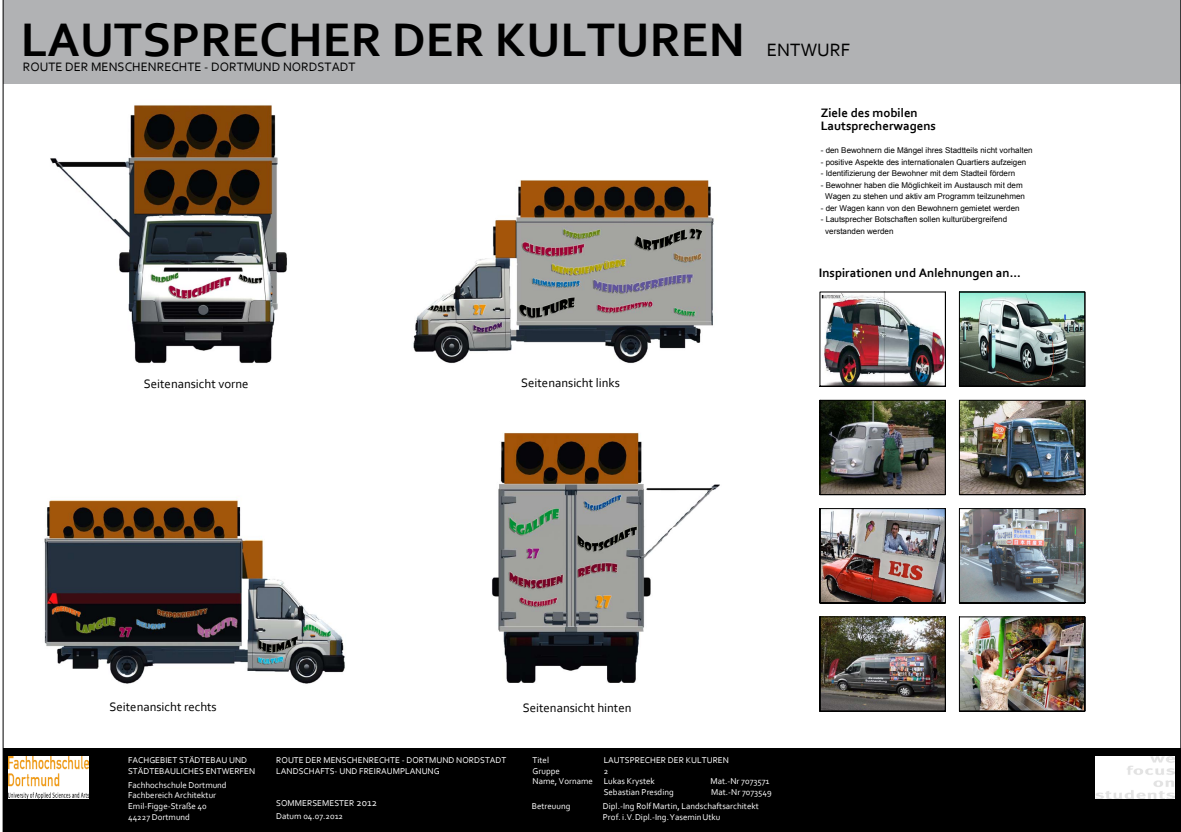
<style>
.page{position:relative;width:1181px;height:832px;background:#fff}
.page>*{position:absolute;margin:0;border:0;box-sizing:border-box;transform-origin:0 0}
.t1{font:700 49.3px "Corbel";color:#000}
.t2{font:18.75px "Corbel";color:#000}
.t3{font:12.8px "Corbel";color:#000}
.t4{font:700 12.8px/13.4px "Corbel";color:#000}
.t5{font:8.85px/10.7px "Corbel";color:#fff}
.t6{font:8px/11.5px "Arial";color:#000;text-align:center}
.s1{font-size:10.35px}
</style>
<div class="page">
<img style="left:50px;top:105px;width:237px;height:258px">
<img style="left:44px;top:500px;width:301px;height:184px">
<img style="left:413px;top:180px;width:301px;height:184px">
<img style="left:492px;top:432px;width:228px;height:251px">
<div style="left:3px;top:0;width:1177px;height:84px;background:#b1b2b4"></div>
<div style="left:3px;top:748px;width:1177px;height:84px;background:#000"></div>
<img style="left:9px;top:756px;width:79px;height:42px">
<img style="left:1095px;top:756px;width:79px;height:42px">
<img style="left:819px;top:495px;width:266px;height:217px">
<img style="left:819px;top:291px;width:266px;height:204px">
<h1 class="t1" style="left:21px;top:9px;width:725px">LAUTSPRECHER DER KULTUREN</h1>
<h3 class="t3" style="left:23px;top:59px;width:334px">ROUTE DER MENSCHENRECHTE - DORTMUND NORDSTADT</h3>
<h2 class="t2" style="left:767px;top:38px;width:85px">ENTWURF</h2>
<h3 class="t4" style="left:820px;top:106px;width:117px">Ziele des mobilen<br>Lautsprecherwagens</h3>
<p class="t6" style="left:821px;top:145px;width:213px">- den Bewohnern die Mängel ihres Stadtteils nicht vorhalten</p>
<p class="t6" style="left:821px;top:156px;width:207px">- positive Aspekte des internationalen Quartiers aufzeigen</p>
<p class="t6" style="left:821px;top:168px;width:196px">- Identifizierung der Bewohner mit dem Stadteil fördern</p>
<p class="t6" style="left:821px;top:179px;width:206px">- Bewohner haben die Möglichkeit im Austausch mit dem<br>Wagen zu stehen und aktiv am Programm teilzunehmen</p>
<p class="t6" style="left:821px;top:202px;width:200px">- der Wagen kann von den Bewohnern gemietet werden</p>
<p class="t6" style="left:825px;top:214px;width:183px;text-align:left;text-indent:-4px">- Lautsprecher Botschaften sollen kulturübergreifend verstanden werden</p>
<h3 class="t4" style="left:819px;top:266px;width:203px">Inspirationen und Anlehnungen an...</h3>
<h3 class="t3" style="left:144px;top:375px;width:106px">Seitenansicht vorne</h3>
<h3 class="t3" style="left:521px;top:375px;width:100px">Seitenansicht links</h3>
<h3 class="t3" style="left:109px;top:699px;width:109px">Seitenansicht rechts</h3>
<h3 class="t3" style="left:523px;top:700px;width:110px">Seitenansicht hinten</h3>
<p class="t5" style="left:128px;top:754px;width:121px">FACHGEBIET STÄDTEBAU UND</p>
<p class="t5" style="left:128px;top:765px;width:129px">STÄDTEBAULICHES ENTWERFEN</p>
<p class="t5" style="left:128px;top:779px;width:100px">Fachhochschule Dortmund<br>Fachbereich Architektur<br>Emil-Figge-Straße 40<br>44227 Dortmund</p>
<p class="t5" style="left:276px;top:754px;width:232px;line-height:11.6px">ROUTE DER MENSCHENRECHTE - DORTMUND NORDSTADT<br>LANDSCHAFTS- UND FREIRAUMPLANUNG</p>
<p class="t5" style="left:276px;top:798px;width:102px">SOMMERSEMESTER <span class="s1">2012</span></p>
<p class="t5" style="left:276px;top:810px;width:68px">Datum 04.07.2012</p>
<p class="t5" style="left:532px;top:754px;width:62px">Titel<br>Gruppe<br>Name, Vorname</p>
<p class="t5" style="left:603px;top:754px;width:127px">LAUTSPRECHER DER KULTUREN</p>
<p class="t5" style="left:603px;top:765px;width:53px">2<br>Lukas Krystek</p>
<p class="t5" style="left:710px;top:775px;width:61px">Mat.-Nr 7073571</p>
<p class="t5" style="left:603px;top:786px;width:72px">Sebastian Presding</p>
<p class="t5" style="left:711px;top:786px;width:62px">Mat.-Nr 7073549</p>
<p class="t5" style="left:532px;top:801px;width:40px">Betreuung</p>
<p class="t5" style="left:603px;top:801px;width:157px">Dipl.-Ing Rolf Martin, Landschaftsarchitekt<br>Prof. i.V.Dipl.-Ing.YaseminUtku</p>
</div>
